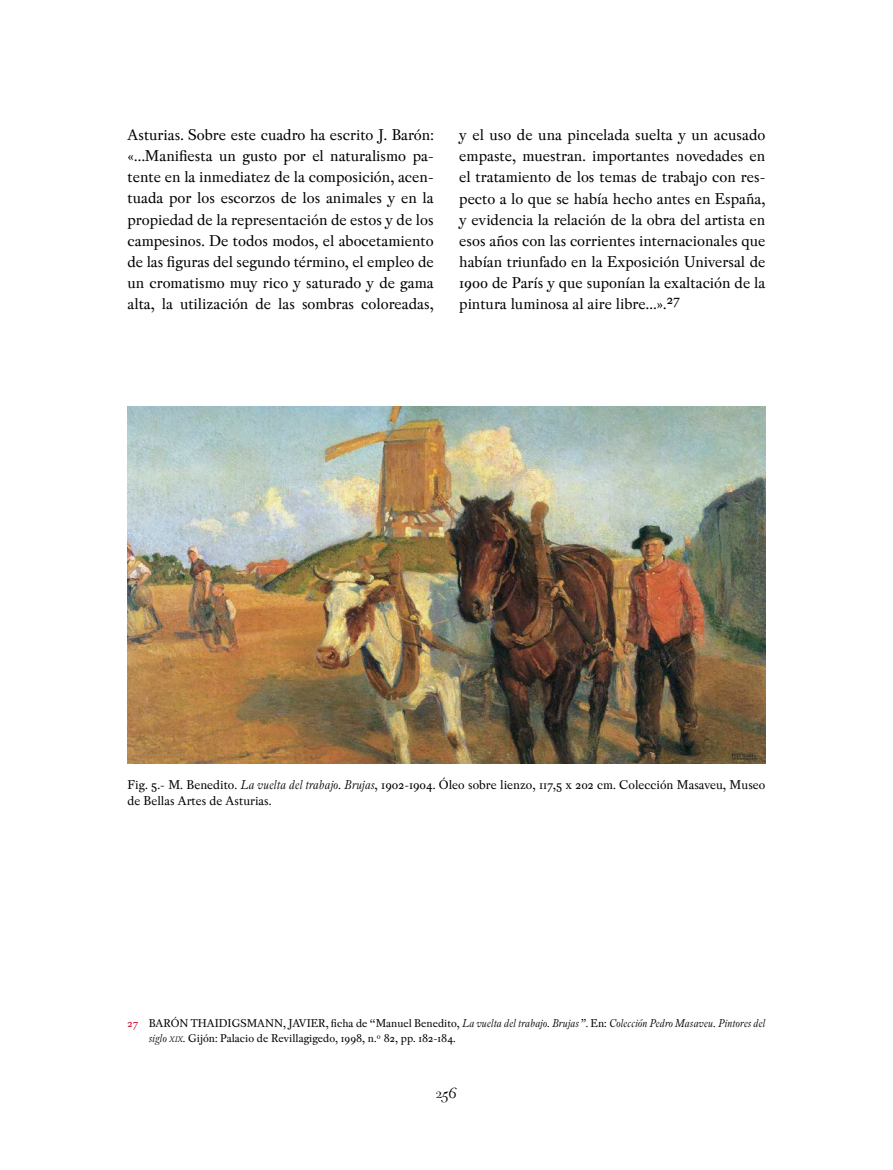
<style>
.page{position:relative;width:893px;height:1170px;background:#fff}
.page>*{position:absolute;margin:0;border:0;box-sizing:border-box;transform-origin:0 0}
.t1{font:18px "Peleguer";color:#000}
.t2{font:16.5px/21.1px "Pradell";color:#000;text-align:justify}
.t3{font:13.5px/16.5px "Pradell";color:#000}
.t4{font:12px/15px "Pradell";color:#000}
.s1{font-style:italic}
.s2{color:#c4112f}
.s3{font-style:italic;font-size:8.4px}
</style>
<div class="page">
<img style="left:128px;top:406px;width:637px;height:357px">
<p class="t2" style="left:128px;top:124px;width:308px">Asturias. Sobre este cuadro ha escrito J. Barón: «…Manifiesta un gusto por el naturalismo pa&shy;tente en la inmediatez de la composición, acen&shy;tuada por los escorzos de los animales y en la propiedad de la representación de estos y de los campesinos. De todos modos, el abocetamiento de las figuras del segundo término, el empleo de un cromatismo muy rico y saturado y de gama alta, la utilización de las sombras coloreadas,</p>
<p class="t2" style="left:459px;top:124px;width:308px">y el uso de una pincelada suelta y un acusado empaste, muestran. importantes novedades en el tratamiento de los temas de trabajo con res&shy;pecto a lo que se había hecho antes en España, y evidencia la relación de la obra del artista en esos años con las corrientes internacionales que habían triunfado en la Exposición Universal de 1900 de París y que suponían la exaltación de la pintura luminosa al aire libre…».<sup>27</sup></p>
<p class="t3" style="left:128px;top:776px;width:639px">Fig. 5.- M. Benedito<span class="s1">. La vuelta del trabajo. Brujas</span>, 1902-1904. Óleo sobre lienzo, 117,5 x 202 cm. Colección Masaveu, Museo de Bellas Artes de Asturias.</p>
<p class="t4" style="left:149px;top:1015px;width:618px;text-indent:-21px"><span class="s2">27</span> BARÓN THAIDIGSMANN, JAVIER, ficha de “Manuel Benedito, <span class="s1">La vuelta del trabajo. Brujas”.</span> En: <span class="s1">Colección Pedro Masaveu. Pintores del siglo</span> <span class="s3">xix</span><span class="s1">.</span> Gijón: Palacio de Revillagigedo, 1998, n.º 82, pp. 182-184.</p>
<p class="t1" style="left:436px;top:1083px;width:22px">256</p>
</div>
